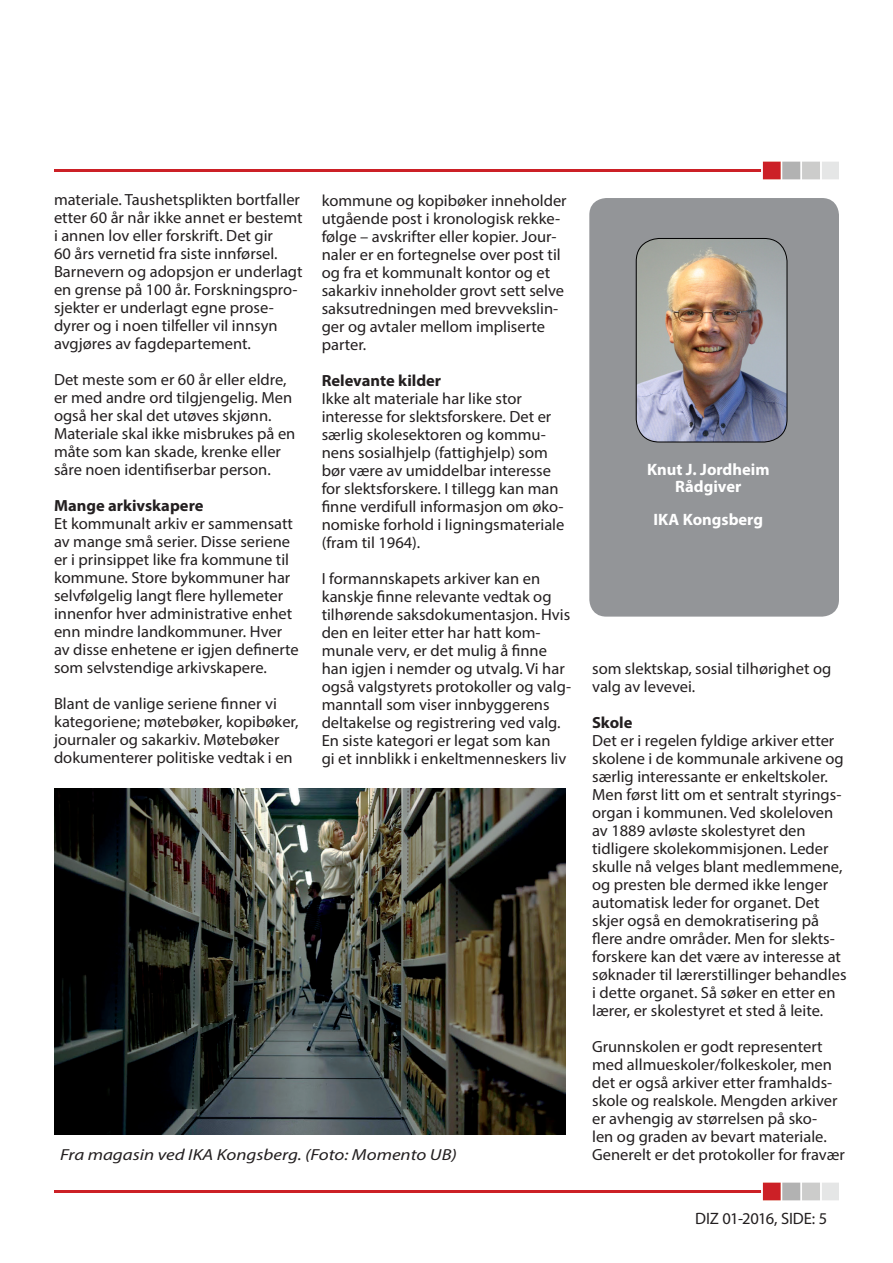
<style>
.page{position:relative;width:893px;height:1263px;background:#fff}
.page>*{position:absolute;margin:0;border:0;box-sizing:border-box;transform-origin:0 0}
.t1{font:700 16.5px "Myriad Pro";color:#fff}
.Body_1{font:16.5px "Myriad Pro";letter-spacing:-.015em;color:#231f20}
.t2{font:16.2px/18px "Myriad Pro";color:#231f20}
.t3{font:700 16.2px "Myriad Pro";color:#231f20}
.t4{font:italic 16.05px "Myriad Pro";color:#231f20;scale:1.19 1}
</style>
<div class="page">
<img style="left:54px;top:1182px;width:785px;height:19px">
<div style="left:589px;top:198px;width:250px;height:419px;background:#939598;border-radius:17px"></div>
<img style="left:636px;top:238px;width:151px;height:204px">
<div style="left:636px;top:238px;width:151px;height:204px;border:1px solid #000;border-radius:23px"></div>
<img style="left:55px;top:788px;width:510px;height:346px">
<img style="left:54px;top:161px;width:785px;height:19px">
<p class="t2" style="left:54px;top:190px;width:250px">materiale. Taushetsplikten bortfaller etter 60 år når ikke annet er bestemt i annen lov eller forskrift. Det gir<br>60 års vernetid fra siste innførsel.<br>Barnevern og adopsjon er underlagt en grense på 100 år. Forskningspro&shy;sjekter er underlagt egne prose&shy;dyrer og i noen tilfeller vil innsyn avgjøres av fagdepartement.</p>
<p class="t2" style="left:54px;top:370px;width:243px">Det meste som er 60 år eller eldre, er med andre ord tilgjengelig. Men også her skal det utøves skjønn.<br>Materiale skal ikke misbrukes på en måte som kan skade, krenke eller såre noen identifiserbar person.</p>
<p class="t3" style="left:54px;top:495px;width:151px">Mange arkivskapere</p>
<p class="t2" style="left:54px;top:514px;width:246px">Et kommunalt arkiv er sammensatt av mange små serier. Disse seriene er i prinsippet like fra kommune til kommune. Store bykommuner har selvfølgelig langt flere hyllemeter innenfor hver administrative enhet enn mindre landkommuner. Hver av disse enhetene er igjen definerte som selvstendige arkivskapere.</p>
<p class="t2" style="left:54px;top:694px;width:246px">Blant de vanlige seriene finner vi kategoriene; møtebøker, kopibøker, journaler og sakarkiv. Møtebøker dokumenterer politiske vedtak i en</p>
<p class="t2" style="left:322px;top:191px;width:247px">kommune og kopibøker inneholder utgående post i kronologisk rekke&shy;følge – avskrifter eller kopier. Jour&shy;naler er en fortegnelse over post til og fra et kommunalt kontor og et sakarkiv inneholder grovt sett selve saksutredningen med brevvekslin&shy;ger og avtaler mellom impliserte parter.</p>
<p class="t3" style="left:322px;top:370px;width:121px">Relevante kilder</p>
<p class="t2" style="left:322px;top:389px;width:244px">Ikke alt materiale har like stor interesse for slektsforskere. Det er særlig skolesektoren og kommu&shy;nens sosialhjelp (fattighjelp) som bør være av umiddelbar interesse for slektsforskere. I tillegg kan man finne verdifull informasjon om øko&shy;nomiske forhold i ligningsmateriale (fram til 1964).</p>
<p class="t2" style="left:322px;top:569px;width:251px">I formannskapets arkiver kan en kanskje finne relevante vedtak og tilhørende saksdokumentasjon. Hvis den en leiter etter har hatt kom&shy;munale verv, er det mulig å finne han igjen i nemder og utvalg. Vi har også valgstyrets protokoller og valg&shy;manntall som viser innbyggerens deltakelse og registrering ved valg.<br>En siste kategori er legat som kan<br>gi et innblikk i enkeltmenneskers liv</p>
<p class="t4" style="left:60px;top:1145px;width:335px">Fra magasin ved IKA Kongsberg. (Foto: Momento UB)</p>
<p class="t1" style="left:647px;top:459px;width:124px">Knut J. Jordheim</p>
<p class="t1" style="left:675px;top:476px;width:68px">Rådgiver</p>
<p class="t1" style="left:654px;top:509px;width:111px">IKA Kongsberg</p>
<p class="t2" style="left:592px;top:659px;width:241px">som slektskap, sosial tilhørighet og valg av levevei.</p>
<p class="t3" style="left:592px;top:712px;width:42px">Skole</p>
<p class="t2" style="left:592px;top:731px;width:256px">Det er i regelen fyldige arkiver etter skolene i de kommunale arkivene og særlig interessante er enkeltskoler.<br>Men først litt om et sentralt styrings&shy;organ i kommunen. Ved skoleloven av 1889 avløste skolestyret den tidligere skolekommisjonen. Leder skulle nå velges blant medlemmene, og presten ble dermed ikke lenger automatisk leder for organet. Det skjer også en demokratisering på flere andre områder. Men for slekts&shy;forskere kan det være av interesse at søknader til lærerstillinger behandles i dette organet. Så søker en etter en lærer, er skolestyret et sted å leite.</p>
<p class="t2" style="left:592px;top:1037px;width:254px">Grunnskolen er godt representert med allmueskoler/folkeskoler, men det er også arkiver etter framhalds&shy;skole og realskole. Mengden arkiver er avhengig av størrelsen på sko-<br>len og graden av bevart materiale.<br>Generelt er det protokoller for fravær</p>
<p class="Body_1" style="left:695px;top:1208px;width:134px">DIZ 01-2016, SIDE: 5</p>
</div>
